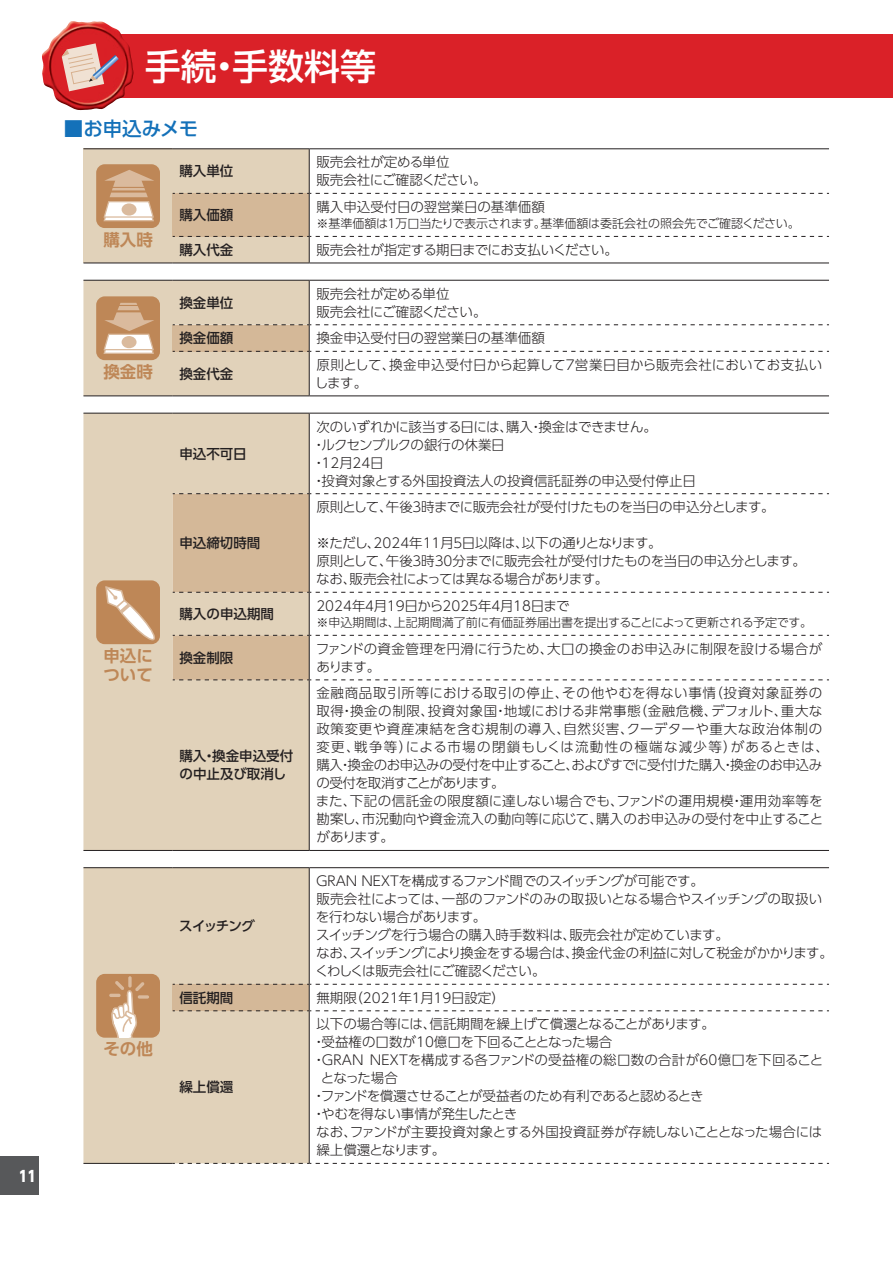
<style>
.page{position:relative;width:893px;height:1263px;background:#fff}
.page>*{position:absolute;margin:0;border:0;box-sizing:border-box;transform-origin:0 0}
.t1{font:500 36px "UD Shin Go Pro";color:#fff}
.t2{font:500 19.5px "UD Shin Go Pro";letter-spacing:-.005em;color:#1471b9}
.t3{font:700 16.5px/19.5px "UD Shin Go Pro De";color:#be8757}
.t4{font:800 15px "UD Shin Go Pro";color:#fff;scale:.9 1}
.t5{font:300 13.5px/18px "UD Shin Go Pro";letter-spacing:-.005em;color:#231f20}
.t6{font:300 13.5px/18px "UD Shin Go Pro";letter-spacing:.025em;color:#231f20}
.t7{font:300 13.5px/18px "UD Shin Go Pro";letter-spacing:-.03em;color:#231f20}
.t8{font:500 13.5px/18px "UD Shin Go Pro";color:#231f20}
.t9{font:300 13.5px/18px "UD Shin Go Pro";letter-spacing:.015em;color:#231f20}
.t10{font:300 13.5px "UD Shin Go Pro";letter-spacing:-.035em;color:#231f20}
.t11{font:300 13.5px "UD Shin Go Pro";letter-spacing:-.055em;color:#231f20}
.t12{font:300 12px "UD Shin Go Pro";letter-spacing:-.02em;color:#231f20}
</style>
<div class="page">
<div style="left:0;top:1157px;width:38px;height:38px;background:#57585a"></div>
<div style="left:83px;top:149px;width:90px;height:114px;background:#e1d2ba"></div>
<hr style="left:83px;top:148px;width:90px;height:1px;background:#231f20">
<hr style="left:83px;top:263px;width:90px;height:1px;background:#231f20">
<hr style="left:173px;top:148px;width:136px;height:1px;background:#231f20">
<hr style="left:309px;top:148px;width:520px;height:1px;background:#231f20">
<hr style="left:173px;top:263px;width:136px;height:1px;background:#231f20">
<hr style="left:309px;top:263px;width:520px;height:1px;background:#231f20">
<svg style="left:173px;top:149px;width:656px;height:114px"></svg>
<div style="left:96px;top:164px;width:64px;height:64px;background:#be8757;border-radius:9px"></div>
<svg style="left:103px;top:170px;width:51px;height:52px"></svg>
<svg style="left:83px;top:280px;width:746px;height:116px"></svg>
<div style="left:83px;top:414px;width:226px;height:436px;background:#e1d2ba"></div>
<hr style="left:83px;top:413px;width:90px;height:1px;background:#231f20">
<hr style="left:83px;top:850px;width:90px;height:1px;background:#231f20">
<hr style="left:173px;top:413px;width:136px;height:1px;background:#231f20">
<hr style="left:309px;top:413px;width:520px;height:1px;background:#231f20">
<hr style="left:309px;top:413px;width:1px;height:80px;background:#231f20">
<hr style="left:309px;top:680px;width:1px;height:170px;background:#231f20">
<hr style="left:173px;top:850px;width:136px;height:1px;background:#231f20">
<hr style="left:309px;top:850px;width:520px;height:1px;background:#231f20">
<svg style="left:173px;top:493px;width:656px;height:187px"></svg>
<div style="left:96px;top:580px;width:64px;height:64px;background:#be8757;border-radius:9px"></div>
<svg style="left:104px;top:585px;width:56px;height:63px"></svg>
<div style="left:83px;top:868px;width:226px;height:295px;background:#e1d2ba"></div>
<hr style="left:83px;top:867px;width:90px;height:1px;background:#231f20">
<hr style="left:173px;top:867px;width:136px;height:1px;background:#231f20">
<hr style="left:309px;top:867px;width:520px;height:1px;background:#231f20">
<hr style="left:309px;top:868px;width:1px;height:116px;background:#231f20">
<hr style="left:309px;top:1011px;width:1px;height:152px;background:#231f20">
<hr style="left:83px;top:1163px;width:90px;height:1px;background:#231f20">
<svg style="left:173px;top:1163px;width:656px;height:1px"></svg>
<svg style="left:173px;top:984px;width:656px;height:27px"></svg>
<div style="left:96px;top:974px;width:64px;height:64px;background:#be8757;border-radius:9px"></div>
<svg style="left:128px;top:976px;width:4px;height:11px"></svg>
<svg style="left:109px;top:981px;width:35px;height:57px"></svg>
<svg style="left:138px;top:995px;width:11px;height:4px"></svg>
<div style="left:83px;top:34px;width:810px;height:64px;background:#da2128"></div>
<img style="left:42px;top:21px;width:92px;height:90px">
<svg style="left:62px;top:43px;width:57px;height:48px"></svg>
<p class="t4" style="left:19px;top:1163px;width:21px">11</p>
<h1 class="t1" style="left:145px;top:37px;width:233px">手続・手数料等</h1>
<h2 class="t2" style="left:64px;top:112px;width:136px">■お申込みメモ</h2>
<p class="t3" style="left:103px;top:229px;width:51px">購入時</p>
<p class="t3" style="left:103px;top:361px;width:51px">換金時</p>
<p class="t3" style="left:103px;top:645px;width:51px">申込について</p>
<p class="t3" style="left:103px;top:1039px;width:51px">その他</p>
<p class="t8" style="left:179px;top:162px;width:55px">購入単位</p>
<p class="t5" style="left:316px;top:153px;width:172px">販売会社が定める単位<br>販売会社にご確認ください。</p>
<p class="t8" style="left:179px;top:205px;width:55px">購入価額</p>
<p class="t5" style="left:316px;top:197px;width:230px">購入申込受付日の翌営業日の基準価額</p>
<p class="t12" style="left:316px;top:214px;width:485px">※基準価額は１万口当たりで表示されます。基準価額は委託会社の照会先でご確認ください。</p>
<p class="t8" style="left:179px;top:240px;width:55px">購入代金</p>
<p class="t5" style="left:316px;top:240px;width:303px">販売会社が指定する期日までにお支払いください。</p>
<p class="t8" style="left:179px;top:293px;width:55px">換金単位</p>
<p class="t5" style="left:316px;top:284px;width:172px">販売会社が定める単位<br>販売会社にご確認ください。</p>
<p class="t8" style="left:179px;top:329px;width:55px">換金価額</p>
<p class="t5" style="left:316px;top:329px;width:230px">換金申込受付日の翌営業日の基準価額</p>
<p class="t8" style="left:179px;top:364px;width:55px">換金代金</p>
<p class="t9" style="left:315px;top:355px;width:509px">原則として、換金申込受付日から起算して７営業日目から販売会社においてお支払いします。</p>
<p class="t8" style="left:179px;top:444px;width:69px">申込不可日</p>
<p class="t8" style="left:179px;top:534px;width:82px">申込締切時間</p>
<p class="t8" style="left:179px;top:604px;width:96px">購入の申込期間</p>
<p class="t5" style="left:312px;top:417px;width:385px;text-indent:4px">次のいずれかに該当する日には、購入・換金はできません。<br>・ルクセンブルクの銀行の休業日<br>・12月24日<br>・投資対象とする外国投資法人の投資信託証券の申込受付停止日</p>
<p class="t7" style="left:316px;top:497px;width:460px">原則として、午後３時までに販売会社が受付けたものを当日の申込分とします。</p>
<p class="t5" style="left:316px;top:533px;width:491px">※ただし、2024年11月５日以降は、以下の通りとなります。<br>原則として、午後３時30分までに販売会社が受付けたものを当日の申込分とします。なお、販売会社によっては異なる場合があります。</p>
<p class="t5" style="left:316px;top:596px;width:255px">2024年４月19日から2025年４月18日まで</p>
<p class="t12" style="left:316px;top:613px;width:497px">※申込期間は、上記期間満了前に有価証券届出書を提出することによって更新される予定です。</p>
<p class="t8" style="left:179px;top:648px;width:55px">換金制限</p>
<p class="t5" style="left:316px;top:639px;width:508px">ファンドの資金管理を円滑に行うため、大口の換金のお申込みに制限を設ける場合があります。</p>
<p class="t8" style="left:179px;top:747px;width:115px">購入・換金申込受付の中止及び取消し</p>
<p class="t8" style="left:179px;top:916px;width:77px">スイッチング</p>
<p class="t6" style="left:316px;top:684px;width:515px">金融商品取引所等における取引の停止、その他やむを得ない事情（投資対象証券の取得・換金の制限、投資対象国・地域における非常事態（金融危機、デフォルト、重大な政策変更や資産凍結を含む規制の導入、自然災害、クーデターや重大な政治体制の変更、戦争等）による市場の閉鎖もしくは流動性の極端な減少等）があるときは、購入・換金のお申込みの受付を中止すること、およびすでに受付けた購入・換金のお申込みの受付を取消すことがあります。<br>また、下記の信託金の限度額に達しない場合でも、ファンドの運用規模・運用効率等を勘案し、市況動向や資金流入の動向等に応じて、購入のお申込みの受付を中止することがあります。</p>
<p class="t7" style="left:315px;top:871px;width:519px">ＧＲＡＮ ＮＥＸＴを構成するファンド間でのスイッチングが可能です。<br>販売会社によっては、一部のファンドのみの取扱いとなる場合やスイッチングの取扱いを行わない場合があります。<br>スイッチングを行う場合の購入時手数料は、販売会社が定めています。<br>なお、スイッチングにより換金をする場合は、換金代金の利益に対して税金がかかります。くわしくは販売会社にご確認ください。</p>
<p class="t8" style="left:179px;top:988px;width:55px">信託期間</p>
<p class="t5" style="left:316px;top:988px;width:190px">無期限（2021年１月19日設定）</p>
<p class="t8" style="left:179px;top:1078px;width:55px">繰上償還</p>
<p class="t5" style="left:316px;top:1014px;width:400px">以下の場合等には、信託期間を繰上げて償還となることがあります。</p>
<p class="t5" style="left:312px;top:1032px;width:302px">・受益権の口数が10億口を下回ることとなった場合</p>
<p class="t5" style="left:312px;top:1050px;width:512px">・ＧＲＡＮ ＮＥＸＴを構成する各ファンドの受益権の総口数の合計が60億口を下回ること</p>
<p class="t5" style="left:321px;top:1068px;width:79px">となった場合</p>
<p class="t10" style="left:312px;top:1085px;width:393px">・ファンドを償還させることが受益者のため有利であると認めるとき</p>
<p class="t5" style="left:312px;top:1104px;width:206px">・やむを得ない事情が発生したとき</p>
<p class="t5" style="left:316px;top:1122px;width:508px">なお、ファンドが主要投資対象とする外国投資証券が存続しないこととなった場合には</p>
<p class="t11" style="left:316px;top:1139px;width:130px">繰上償還となります。</p>
</div>
